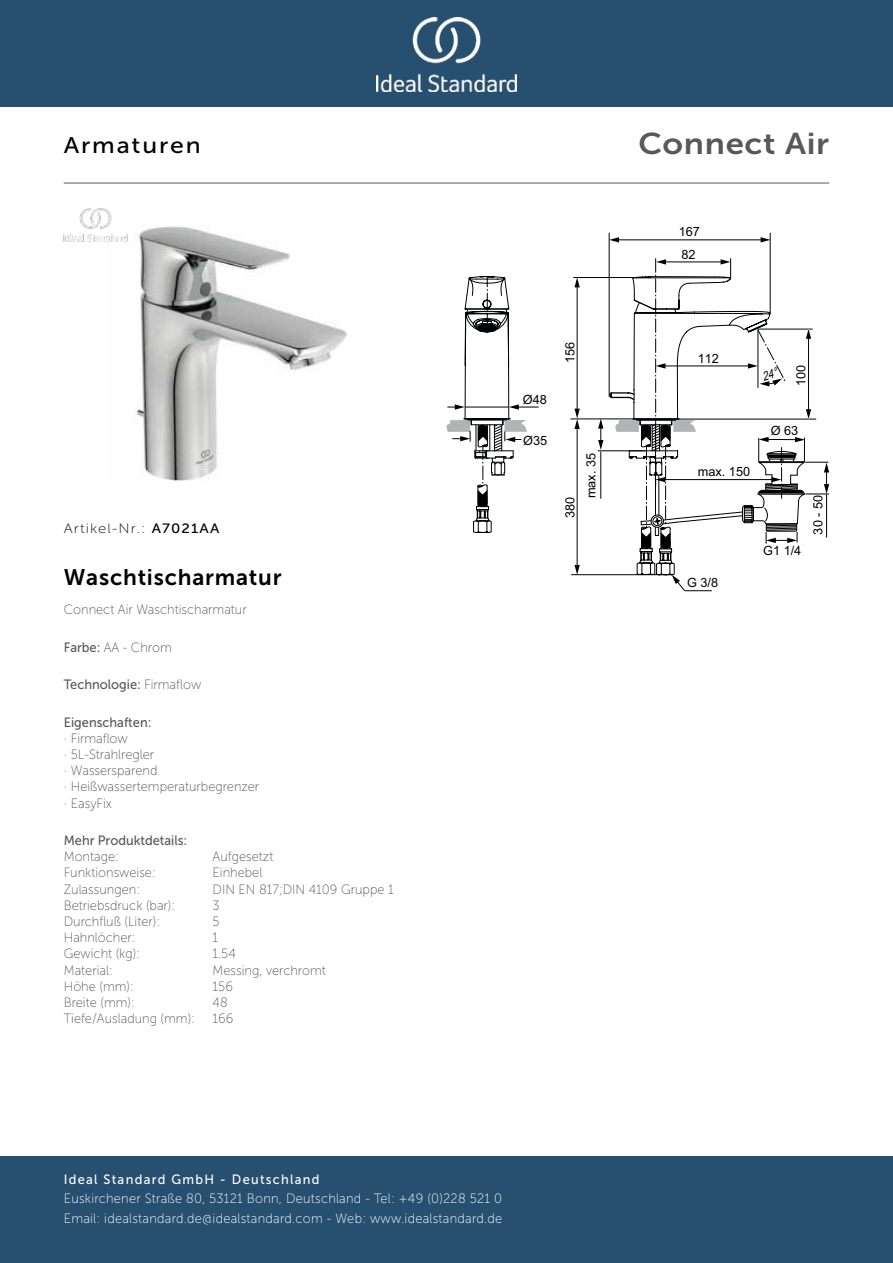
<style>
.page{position:relative;width:893px;height:1263px;background:#fff}
.page>*{position:absolute;margin:0;border:0;box-sizing:border-box;transform-origin:0 0}
._001_Produkttyp{font:30px "Museo Sans 700";letter-spacing:.02em;color:#58585a;scale:1.1 1}
.t1{font:22.5px "Museo Sans 700";letter-spacing:.035em;color:#000}
.t2{font:22.5px "Museo Sans 500";letter-spacing:.075em;color:#000;scale:1.1 1}
.t3{font:13.5px/19.5px "Museo Sans 100";letter-spacing:.02em;color:#fff;scale:.95 1}
.Features{font:13.5px/16.2px "Museo Sans 100";color:#58585a;scale:.95 1}
.Technology{font:13.5px "Museo Sans 500";color:#58585a;scale:.95 1}
.Accreditations{font:13.5px "Museo Sans 100";color:#58585a;scale:.95 1}
.t4{font:13.5px "Museo Sans 500";letter-spacing:.1em;color:#fff;scale:.95 1}
.Marketing_Descriptio{font:13.5px "Museo Sans 100";color:#58585a;scale:.95 1}
.Material{font:13.5px "Museo Sans 100";color:#58585a;scale:.95 1}
.Operation_Type{font:13.5px "Museo Sans 100";color:#58585a;scale:.95 1}
.Depth__mm{font:13.5px "Museo Sans 100";color:#58585a;scale:.95 1}
.Operation_Pressure{font:13.5px "Museo Sans 100";color:#58585a;scale:.95 1}
.t5{font:13.5px "Museo Sans 100";letter-spacing:.075em;color:#000;scale:1.1 1}
.Mounting{font:13.5px "Museo Sans 100";color:#58585a;scale:.95 1}
.Flow_Rate__litre{font:13.5px "Museo Sans 100";color:#58585a;scale:.95 1}
.Net_Weight__kg{font:13.5px "Museo Sans 100";color:#58585a;scale:.95 1}
.Colour{font:13.5px "Museo Sans 100";color:#58585a;scale:.95 1}
.Width__mm{font:13.5px "Museo Sans 100";color:#58585a;scale:.95 1}
.Tap_Holes{font:13.5px "Museo Sans 100";color:#58585a;scale:.95 1}
.Height__mm{font:13.5px "Museo Sans 100";color:#58585a;scale:.95 1}
.t6{font:12.75px/22.8px "Arial";color:#000}
.t7{font:12.75px/21.3px "Arial";color:#000204}
.s1{font-family:"Museo Sans 500"}
.s2{font-family:"Museo Sans 100"}
</style>
<div class="page">
<div style="left:0;top:1157px;width:893px;height:106px;background:#275070"></div>
<div style="left:0;top:0;width:893px;height:107px;background:#275070"></div>
<img style="left:376px;top:18px;width:141px;height:73px">
<hr style="left:64px;top:183px;width:765px;height:1px;background:#58585a">
<img style="left:134px;top:226px;width:214px;height:254px">
<img style="left:64px;top:208px;width:64px;height:34px">
<svg style="left:446px;top:232px;width:383px;height:359px"></svg>
<p class="t2" style="left:64px;top:133px;width:126px">Armaturen</p>
<p class="_001_Produkttyp" style="left:638px;top:127px;width:175px">Connect Air</p>
<p class="t5" style="left:64px;top:521px;width:143px">Artikel-Nr.: <span class="s1">A7021AA</span></p>
<p class="t1" style="left:64px;top:565px;width:219px">Waschtischarmatur</p>
<p class="Marketing_Descriptio" style="left:64px;top:602px;width:194px">Connect Air Waschtischarmatur</p>
<p class="Colour" style="left:64px;top:640px;width:115px"><span class="s1">Farbe:</span> AA - Chrom</p>
<p class="Technology" style="left:64px;top:677px;width:146px">Technologie: <span class="s2">Firmaflow</span></p>
<p class="Features" style="left:64px;top:714px;width:207px"><span class="s1">Eigenschaften:<br></span>· Firmaflow<br>· 5L-Strahlregler<br>· Wassersparend<br>· Heißwassertemperaturbegrenzer · EasyFix</p>
<p class="Technology" style="left:64px;top:833px;width:132px">Mehr Produktdetails:</p>
<p class="Mounting" style="left:64px;top:849px;width:60px">Montage:</p>
<p class="Mounting" style="left:213px;top:849px;width:65px">Aufgesetzt</p>
<p class="Operation_Type" style="left:64px;top:866px;width:98px">Funktionsweise:</p>
<p class="Operation_Type" style="left:213px;top:866px;width:54px">Einhebel</p>
<p class="Accreditations" style="left:64px;top:882px;width:82px">Zulassungen:</p>
<p class="Accreditations" style="left:213px;top:882px;width:192px">DIN EN 817;DIN 4109 Gruppe 1</p>
<p class="Operation_Pressure" style="left:64px;top:898px;width:119px">Betriebsdruck (bar):</p>
<p class="Operation_Pressure" style="left:213px;top:898px;width:9px">3</p>
<p class="Flow_Rate__litre" style="left:64px;top:914px;width:103px">Durchfluß (Liter):</p>
<p class="Flow_Rate__litre" style="left:213px;top:914px;width:9px">5</p>
<p class="Tap_Holes" style="left:64px;top:930px;width:77px">Hahnlöcher:</p>
<p class="Tap_Holes" style="left:213px;top:930px;width:7px">1</p>
<p class="Net_Weight__kg" style="left:64px;top:947px;width:82px">Gewicht (kg):</p>
<p class="Net_Weight__kg" style="left:213px;top:947px;width:26px">1.54</p>
<p class="Material" style="left:64px;top:963px;width:53px">Material:</p>
<p class="Material" style="left:213px;top:963px;width:121px">Messing, verchromt</p>
<p class="Height__mm" style="left:64px;top:979px;width:75px">Höhe (mm):</p>
<p class="Height__mm" style="left:213px;top:979px;width:23px">156</p>
<p class="Width__mm" style="left:64px;top:995px;width:76px">Breite (mm):</p>
<p class="Width__mm" style="left:213px;top:995px;width:18px">48</p>
<p class="Depth__mm" style="left:64px;top:1011px;width:140px">Tiefe/Ausladung (mm):</p>
<p class="Depth__mm" style="left:213px;top:1011px;width:23px">166</p>
<p class="t6" style="left:523px;top:388px;width:26px">Ø48</p>
<p class="t6" style="left:523px;top:429px;width:26px">Ø35</p>
<p class="t7" style="left:559px;top:363px;width:23px;rotate:-90deg">156</p>
<p class="t7" style="left:559px;top:498px;width:47px;text-indent:-20px;rotate:-90deg">380<br>max. 35</p>
<p class="t4" style="left:64px;top:1172px;width:271px">Ideal Standard GmbH - Deutschland</p>
<p class="t3" style="left:64px;top:1189px;width:463px">Euskirchener Straße 80, 53121 Bonn, Deutschland - Tel: +49 (0)228 521 0<br>Email: idealstandard.de@idealstandard.com - Web: www.idealstandard.de</p>
<p class="t6" style="left:679px;top:221px;width:23px">167<br>82</p>
<p class="t6" style="left:698px;top:348px;width:23px">112</p>
<p class="t7" style="left:790px;top:386px;width:23px;rotate:-90deg">100</p>
<p class="t6" style="left:698px;top:460px;width:54px">max. 150</p>
<p class="t7" style="left:687px;top:572px;width:33px">G 3/8</p>
<p class="t6" style="left:771px;top:419px;width:29px">Ø 63</p>
<p class="t6" style="left:763px;top:539px;width:40px">G1 1/4</p>
<p class="t6" style="left:807px;top:534px;width:41px;rotate:-90deg">30 - 50</p>
</div>
